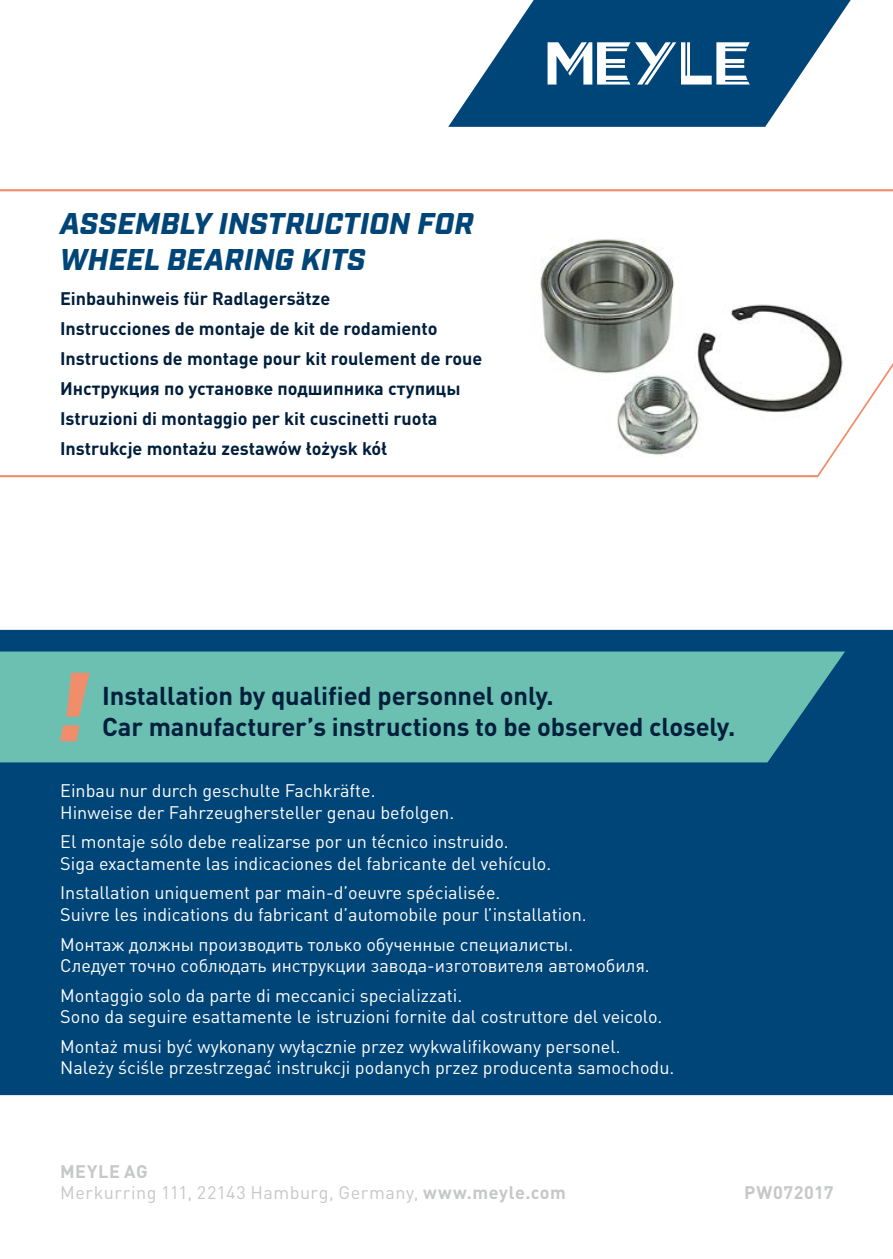
<style>
.page{position:relative;width:893px;height:1259px;background:#fff}
.page>*{position:absolute;margin:0;border:0;box-sizing:border-box;transform-origin:0 0}
.t1{font:italic 900 30px/36px "Industry Meyle";letter-spacing:.01em;color:#004578}
.t2{font:700 25.5px/30.6px "DIN Pro";letter-spacing:-.005em;color:#001f3c}
.t3{font:18px/21.3px "DIN Pro";color:#fff}
.t4{font:700 18px/30px "DIN Pro";color:#001f3c}
.t5{font:18px/21.6px "DIN Pro";letter-spacing:.025em;color:#c6c7c8}
.t6{font:700 18px "DIN Pro";letter-spacing:.035em;color:#c6c7c8}
.s1{font-weight:700}
</style>
<div class="page">
<svg style="left:448px;top:0;width:403px;height:127px;fill:#004578"></svg>
<svg style="left:548px;top:42px;width:202px;height:43px"></svg>
<svg style="left:0;top:189px;width:893px;height:289px"></svg>
<div style="left:0;top:630px;width:893px;height:465px;background:#004578"></div>
<div style="left:0;top:651px;width:845px;height:111px;background:#6bc0b2"></div>
<svg style="left:60px;top:672px;width:30px;height:69px;background:#a6a992"></svg>
<h1 class="t1" style="left:60px;top:207px;width:415px">ASSEMBLY INSTRUCTION FOR<br>WHEEL BEARING KITS</h1>
<p class="t4" style="left:60px;top:282px;width:424px">Einbauhinweis für Radlagersätze<br>Instrucciones de montaje de kit de rodamiento Instructions de montage pour kit roulement de roue Инструкция по установке подшипника ступицы Istruzioni di montaggio per kit cuscinetti ruota Instrukcje montażu zestawów łożysk kół</p>
<h2 class="t2" style="left:102px;top:679px;width:634px">Installation by qualified personnel only.<br>Car manufacturer’s instructions to be observed closely.</h2>
<p class="t3" style="left:60px;top:779px;width:395px">Einbau nur durch geschulte Fachkräfte.<br>Hinweise der Fahrzeughersteller genau befolgen.</p>
<p class="t3" style="left:60px;top:830px;width:492px">El montaje sólo debe realizarse por un técnico instruido.<br>Siga exactamente las indicaciones del fabricante del vehículo.</p>
<p class="t3" style="left:60px;top:881px;width:528px">Installation uniquement par main-d’oeuvre spécialisée.<br>Suivre les indications du fabricant d’automobile pour l’installation.</p>
<p class="t3" style="left:60px;top:932px;width:591px">Монтаж должны производить только обученные специалисты.<br>Следует точно соблюдать инструкции завода-изготовителя автомобиля.</p>
<p class="t3" style="left:60px;top:983px;width:604px">Montaggio solo da parte di meccanici specializzati.<br>Sono da seguire esattamente le istruzioni fornite dal costruttore del veicolo.</p>
<p class="t3" style="left:60px;top:1034px;width:616px">Montaż musi być wykonany wyłącznie przez wykwalifikowany personel.<br>Należy ściśle przestrzegać instrukcji podanych przez producenta samochodu.</p>
<p class="t5" style="left:60px;top:1159px;width:507px"><span class="s1">MEYLE AG<br></span>Merkurring 111, 22143 Hamburg, Germany, <span class="s1">www.meyle.com</span></p>
<p class="t6" style="left:744px;top:1179px;width:91px">PW072017</p>
</div>
